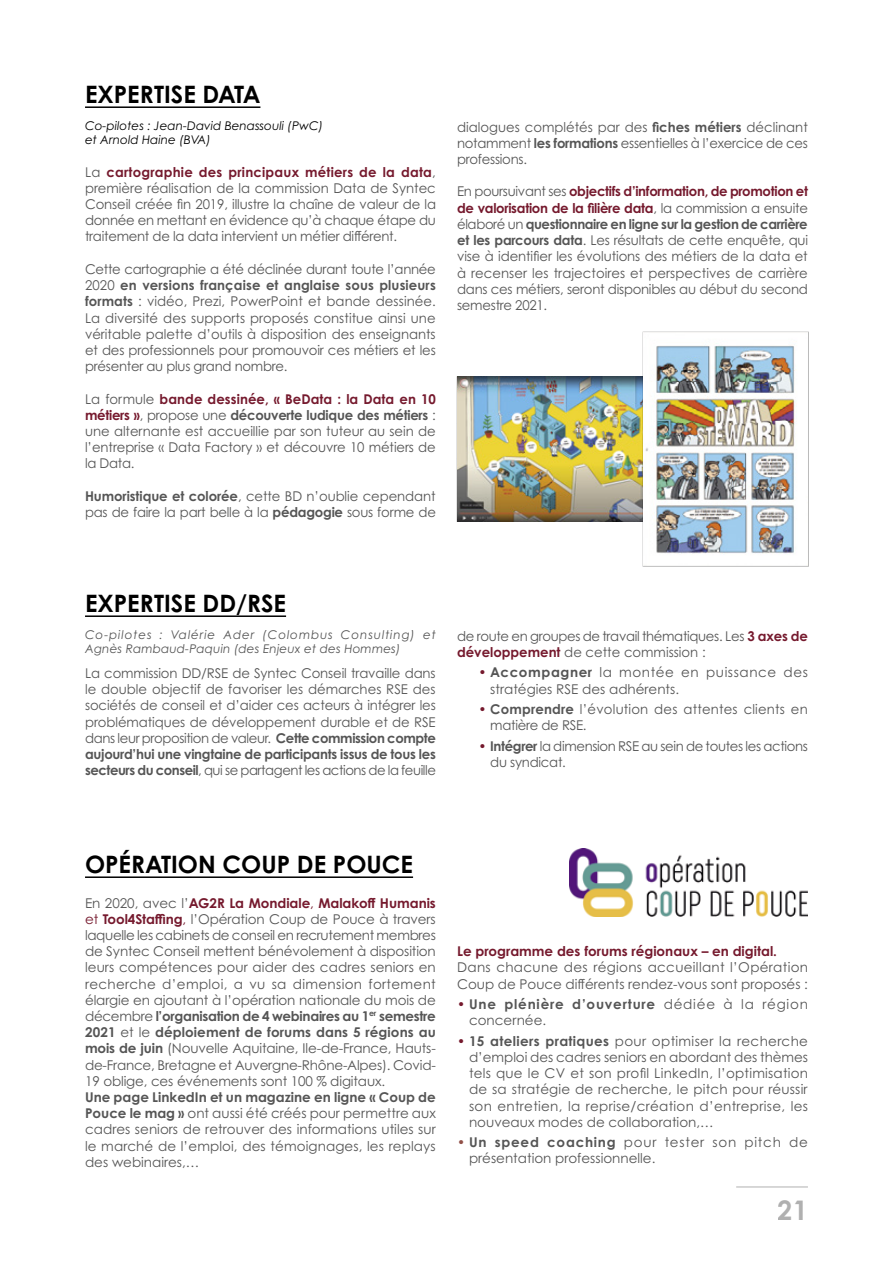
<style>
.page{position:relative;width:893px;height:1263px;background:#fff}
.page>*{position:absolute;margin:0;border:0;box-sizing:border-box;transform-origin:0 0}
.t1{font:700 27px "Century Gothic Pro";color:#b0b0b0}
.t2{font:700 24px "Century Gothic Pro";color:#000}
.t3{font:13.5px/16.2px "Century Gothic Pro";letter-spacing:-.01em;color:#555;text-align:justify}
.t4{font:13.5px/16.2px "Century Gothic Pro";letter-spacing:.02em;color:#555}
.t5{font:13.5px/16.2px "Century Gothic Pro";letter-spacing:.015em;color:#555}
.t6{font:700 13.5px "Century Gothic Pro";color:#75192d}
.t7{font:italic 12px/14.4px "Century Gothic Pro";letter-spacing:.07em;color:#555}
.t8{font:italic 12px/14.4px "Century Gothic Pro";color:#000}
.s1{font-weight:700;color:#75192d}
.s2{font-weight:700}
.s3{color:#75192d}
.s4{color:#915048}
</style>
<div class="page">
<hr style="left:736px;top:1186px;width:72px;height:1px;background:#b0b0b0">
<hr style="left:85px;top:106px;width:175px;height:2px;background:#000">
<hr style="left:85px;top:615px;width:201px;height:2px;background:#000">
<hr style="left:85px;top:876px;width:328px;height:2px;background:#000">
<img style="left:570px;top:848px;width:238px;height:68px">
<img style="left:457px;top:377px;width:185px;height:144px">
<img style="left:643px;top:332px;width:165px;height:234px">
<h2 class="t2" style="left:85px;top:79px;width:177px">EXPERTISE DATA</h2>
<p class="t8" style="left:85px;top:118px;width:240px">Co-pilotes : Jean-David Benassouli (PwC) et Arnold Haine (BVA)</p>
<p class="t3" style="left:85px;top:164px;width:352px">La <span class="s1">cartographie des principaux métiers de la data</span>, première réalisation de la commission Data de Syntec Conseil créée fin 2019, illustre la chaîne de valeur de la donnée en mettant en évidence qu’à chaque étape du traitement de la data intervient un métier différent.</p>
<p class="t3" style="left:85px;top:261px;width:352px">Cette cartographie a été déclinée durant toute l’année 2020 <span class="s2">en versions française et anglaise sous plusieurs formats</span> : vidéo, Prezi, PowerPoint et bande dessinée.<br>La diversité des supports proposés constitue ainsi une véritable palette d’outils à disposition des enseignants et des professionnels pour promouvoir ces métiers et les présenter au plus grand nombre.</p>
<p class="t3" style="left:85px;top:390px;width:352px">La formule <span class="s1">bande dessinée, « BeData : la Data en 10 métiers »</span>, propose une <span class="s2">découverte ludique des métiers</span> : une alternante est accueillie par son tuteur au sein de l’entreprise « Data Factory » et découvre 10 métiers de la Data.</p>
<p class="t3" style="left:85px;top:488px;width:352px"><span class="s2">Humoristique et colorée</span>, cette BD n’oublie cependant pas de faire la part belle à la <span class="s2">pédagogie</span> sous forme de</p>
<p class="t3" style="left:457px;top:119px;width:352px">dialogues complétés par des <span class="s2">fiches métiers</span> déclinant notamment <span class="s2">les formations</span> essentielles à l’exercice de ces professions.</p>
<p class="t3" style="left:457px;top:183px;width:352px">En poursuivant ses <span class="s1">objectifs d’information, de promotion et de valorisation de la filière data</span>, la commission a ensuite élaboré un <span class="s2">questionnaire en ligne sur la gestion de carrière et les parcours data</span>. Les résultats de cette enquête, qui vise à identifier les évolutions des métiers de la data et à recenser les trajectoires et perspectives de carrière dans ces métiers, seront disponibles au début du second semestre 2021.</p>
<h2 class="t2" style="left:85px;top:588px;width:203px">EXPERTISE DD/RSE</h2>
<p class="t7" style="left:85px;top:627px;width:352px">Co-pilotes : Valérie Ader (Colombus Consulting) et<br>Agnès Rambaud-Paquin (des Enjeux et des Hommes)</p>
<p class="t3" style="left:85px;top:665px;width:352px">La commission DD/RSE de Syntec Conseil travaille dans le double objectif de favoriser les démarches RSE des sociétés de conseil et d’aider ces acteurs à intégrer les problématiques de développement durable et de RSE dans leur proposition de valeur. <span class="s2">Cette commission compte aujourd’hui une vingtaine de participants issus de tous les secteurs du conseil</span>, qui se partagent les actions de la feuille</p>
<p class="t3" style="left:457px;top:627px;width:352px">de route en groupes de travail thématiques. Les <span class="s1">3 axes de développement</span> de cette commission :</p>
<p class="t3" style="left:490px;top:664px;width:319px;text-indent:-12px"><span class="s1">•</span> <span class="s2">Accompagner</span> la montée en puissance des stratégies RSE des adhérents.</p>
<p class="t5" style="left:490px;top:701px;width:319px;text-indent:-12px"><span class="s1">•</span> <span class="s2">Comprendre</span> l’évolution des attentes clients en matière de RSE.</p>
<p class="t3" style="left:490px;top:737px;width:319px;text-indent:-12px"><span class="s1">•</span> <span class="s2">Intégrer</span> la dimension RSE au sein de toutes les actions du syndicat.</p>
<h2 class="t2" style="left:85px;top:849px;width:330px">OPÉRATION COUP DE POUCE</h2>
<p class="t3" style="left:85px;top:894px;width:352px">En 2020, avec l’<span class="s1">AG2R La Mondiale</span><span class="s3">,</span> <span class="s1">Malakoff Humanis </span><span class="s3">et</span> <span class="s1">Tool4Staffing</span><span class="s3">,</span> l’Opération Coup de Pouce à travers laquelle les cabinets de conseil en recrutement membres de Syntec Conseil mettent bénévolement à disposition leurs compétences pour aider des cadres seniors en recherche d’emploi, a vu sa dimension fortement élargie en ajoutant à l’opération nationale du mois de décembre <span class="s2">l’organisation de 4 webinaires au 1</span><sup>er</sup> <span class="s2">semestre 2021</span> et le <span class="s2">déploiement de forums dans 5 régions au mois de juin</span> (Nouvelle Aquitaine, Ile-de-France, Hauts&shy;de-France, Bretagne et Auvergne-Rhône-Alpes). Covid-19 oblige, ces événements sont 100 % digitaux.</p>
<p class="t3" style="left:85px;top:1089px;width:352px"><span class="s2">Une page LinkedIn et un magazine en ligne « Coup de Pouce le mag »</span> ont aussi été créés pour permettre aux cadres seniors de retrouver des informations utiles sur le marché de l’emploi, des témoignages, les replays des webinaires,…</p>
<p class="t6" style="left:457px;top:943px;width:321px">Le programme des forums régionaux – en digital.</p>
<p class="t4" style="left:457px;top:959px;width:352px">Dans chacune des régions accueillant l’Opération<br>Coup de Pouce différents rendez-vous sont proposés :</p>
<p class="t3" style="left:469px;top:996px;width:340px;text-indent:-12px"><span class="s3">•</span> <span class="s2">Une plénière d’ouverture</span> dédiée à la région concernée.</p>
<p class="t3" style="left:469px;top:1032px;width:341px;text-indent:-12px"><span class="s3">•</span> <span class="s2">15 ateliers pratiques</span> pour optimiser la recherche d’emploi des cadres seniors en abordant des thèmes tels que le CV et son profil LinkedIn, l’optimisation de sa stratégie de recherche, le pitch pour réussir son entretien, la reprise/création d’entreprise, les nouveaux modes de collaboration,…</p>
<p class="t3" style="left:469px;top:1134px;width:340px;text-indent:-12px"><span class="s4">•</span> <span class="s2">Un speed coaching</span> pour tester son pitch de présentation professionnelle.</p>
<h1 class="t1" style="left:778px;top:1194px;width:32px">21</h1>
</div>
